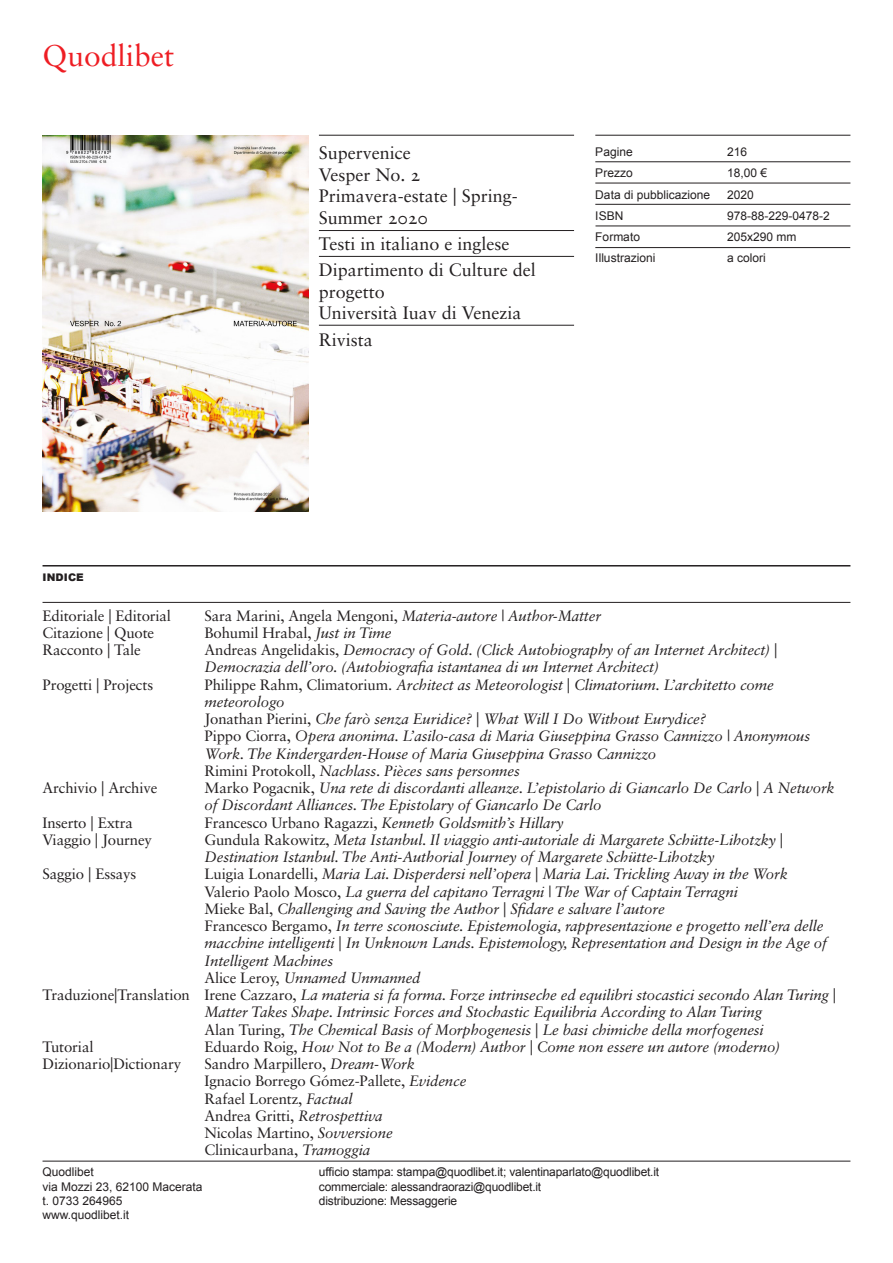
<style>
.page{position:relative;width:893px;height:1263px;background:#fff}
.page>*{position:absolute;margin:0;border:0;box-sizing:border-box;transform-origin:0 0}
.t1{font:30px "Sabon Roman Os F";color:#ee1d23}
.t2{font:18px/21.3px "Sabon Roman Os F";color:#231f20}
.t3{font:15px/17.2px "Sabon Italic Os F";letter-spacing:-.01em;color:#231f20}
.t4{font:15px "Sabon Roman Os F";letter-spacing:-.01em;color:#231f20}
.t5{font:12px "Arial";color:#231f20}
.t6{font:900 10.5px "Arial";letter-spacing:.01em;color:#231f20}
.s1{font-family:"Sabon Roman Os F"}
.s2{font-family:"Sabon Italic Os F"}
</style>
<div class="page">
<hr style="left:43px;top:1161px;width:807px;height:1px;background:#231f20">
<hr style="left:319px;top:135px;width:255px;height:1px;background:#231f20">
<hr style="left:43px;top:565px;width:807px;height:1px;background:#231f20">
<hr style="left:43px;top:602px;width:807px;height:1px;background:#231f20">
<img style="left:43px;top:135px;width:266px;height:376px">
<hr style="left:595px;top:135px;width:255px;height:1px;background:#231f20">
<hr style="left:595px;top:162px;width:255px;height:1px;background:#231f20">
<hr style="left:595px;top:183px;width:255px;height:1px;background:#231f20">
<hr style="left:595px;top:204px;width:255px;height:1px;background:#231f20">
<hr style="left:595px;top:226px;width:255px;height:1px;background:#231f20">
<hr style="left:595px;top:247px;width:255px;height:1px;background:#231f20">
<hr style="left:319px;top:230px;width:255px;height:1px;background:#231f20">
<hr style="left:319px;top:256px;width:255px;height:1px;background:#231f20">
<hr style="left:319px;top:325px;width:255px;height:1px;background:#231f20">
<p class="t1" style="left:43px;top:38px;width:133px">Quodlibet</p>
<p class="t2" style="left:319px;top:142px;width:93px">Supervenice</p>
<p class="t2" style="left:319px;top:163px;width:103px">Vesper No. 2</p>
<p class="t2" style="left:319px;top:185px;width:200px">Primavera-estate | Spring-<br>Summer 2020</p>
<p class="t2" style="left:319px;top:233px;width:192px">Testi in italiano e inglese</p>
<p class="t2" style="left:319px;top:259px;width:219px">Dipartimento di Culture del progetto</p>
<p class="t2" style="left:319px;top:302px;width:204px">Università Iuav di Venezia</p>
<p class="t2" style="left:319px;top:329px;width:55px">Rivista</p>
<p class="t5" style="left:595px;top:144px;width:39px">Pagine</p>
<p class="t5" style="left:595px;top:165px;width:39px">Prezzo</p>
<p class="t5" style="left:595px;top:186px;width:116px">Data di pubblicazione</p>
<p class="t5" style="left:595px;top:208px;width:30px">ISBN</p>
<p class="t5" style="left:595px;top:229px;width:46px">Formato</p>
<p class="t5" style="left:595px;top:250px;width:62px">Illustrazioni</p>
<p class="t5" style="left:727px;top:144px;width:22px">216</p>
<p class="t5" style="left:727px;top:165px;width:42px">18,00 €</p>
<p class="t5" style="left:727px;top:186px;width:28px">2020</p>
<p class="t5" style="left:727px;top:208px;width:104px">978-88-229-0478-2</p>
<p class="t5" style="left:727px;top:229px;width:71px">205x290 mm</p>
<p class="t5" style="left:727px;top:250px;width:40px">a colori</p>
<p class="t6" style="left:43px;top:570px;width:43px">INDICE</p>
<p class="t4" style="left:43px;top:606px;width:130px">Editoriale | Editorial</p>
<p class="t3" style="left:205px;top:607px;width:398px"><span class="s1">Sara Marini, Angela Mengoni,</span> Materia-autore | Author-Matter</p>
<p class="t4" style="left:43px;top:624px;width:113px">Citazione | Quote</p>
<p class="t4" style="left:205px;top:624px;width:188px">Bohumil Hrabal, <span class="s2">Just in Time</span></p>
<p class="t4" style="left:43px;top:641px;width:100px">Racconto | Tale</p>
<p class="t3" style="left:205px;top:641px;width:574px"><span class="s1">Andreas Angelidakis,</span> Democracy of Gold. (Click Autobiography of an Internet Architect) <span class="s1">|</span></p>
<p class="t3" style="left:205px;top:658px;width:456px">Democrazia dell’oro. (Autobiografia istantanea di un Internet Architect)</p>
<p class="t4" style="left:43px;top:675px;width:112px">Progetti | Projects</p>
<p class="t3" style="left:205px;top:676px;width:571px"><span class="s1">Philippe Rahm, Climatorium.</span> Architect as Meteorologist <span class="s1">|</span> Climatorium. L’architetto come</p>
<p class="t3" style="left:205px;top:693px;width:81px">meteorologo</p>
<p class="t3" style="left:205px;top:710px;width:503px"><span class="s1">Jonathan Pierini,</span> Che farò senza Euridice? <span class="s1">|</span> What Will I Do Without Eurydice?</p>
<p class="t3" style="left:205px;top:727px;width:607px"><span class="s1">Pippo Ciorra,</span> Opera anonima. L’asilo-casa di Maria Giuseppina Grasso Cannizzo | Anonymous</p>
<p class="t3" style="left:205px;top:745px;width:453px">Work. The Kindergarden-House of Maria Giuseppina Grasso Cannizzo</p>
<p class="t3" style="left:205px;top:762px;width:317px"><span class="s1">Rimini Protokoll,</span> Nachlass. Pièces sans personnes</p>
<p class="t4" style="left:43px;top:779px;width:116px">Archivio | Archive</p>
<p class="t3" style="left:205px;top:779px;width:632px"><span class="s1">Marko Pogacnik,</span> Una rete di discordanti alleanze. L’epistolario di Giancarlo De Carlo <span class="s1">|</span> A Network</p>
<p class="t3" style="left:205px;top:796px;width:398px">of Discordant Alliances. The Epistolary of Giancarlo De Carlo</p>
<p class="t4" style="left:43px;top:813px;width:92px">Inserto | Extra</p>
<p class="t3" style="left:205px;top:814px;width:361px"><span class="s1">Francesco Urbano Ragazzi,</span> Kenneth Goldsmith’s Hillary</p>
<p class="t4" style="left:43px;top:831px;width:111px">Viaggio | Journey</p>
<p class="t3" style="left:205px;top:831px;width:580px"><span class="s1">Gundula Rakowitz,</span> Meta Istanbul. Il viaggio anti-autoriale di Margarete Schütte-Lihotzky <span class="s1">|</span></p>
<p class="t3" style="left:205px;top:848px;width:511px">Destination Istanbul. The Anti-Authorial Journey of Margarete Schütte-Lihotzky</p>
<p class="t4" style="left:43px;top:865px;width:95px">Saggio | Essays</p>
<p class="t3" style="left:205px;top:865px;width:585px"><span class="s1">Luigia Lonardelli,</span> Maria Lai. Disperdersi nell’opera <span class="s1">|</span> Maria Lai. Trickling Away in the Work</p>
<p class="t3" style="left:205px;top:883px;width:535px"><span class="s1">Valerio Paolo Mosco,</span> La guerra del capitano Terragni | The War of Captain Terragni<br><span class="s1">Mieke Bal,</span> Challenging and Saving the Author <span class="s1">|</span> Sfidare e salvare l’autore</p>
<p class="t3" style="left:205px;top:917px;width:620px"><span class="s1">Francesco Bergamo,</span> In terre sconosciute. Epistemologia, rappresentazione e progetto nell’era delle</p>
<p class="t3" style="left:205px;top:934px;width:624px">macchine intelligenti <span class="s1">|</span> In Unknown Lands. Epistemology, Representation and Design in the Age of</p>
<p class="t3" style="left:205px;top:952px;width:130px">Intelligent Machines</p>
<p class="t3" style="left:205px;top:969px;width:218px"><span class="s1">Alice Leroy,</span> Unnamed Unmanned</p>
<p class="t3" style="left:43px;top:986px;width:795px"><span class="s1">Traduzione|Translation Irene Cazzaro,</span> La materia si fa forma. Forze intrinseche ed equilibri stocastici secondo Alan Turing <span class="s1">|</span></p>
<p class="t3" style="left:205px;top:1003px;width:559px">Matter Takes Shape. Intrinsic Forces and Stochastic Equilibria According to Alan Turing</p>
<p class="t3" style="left:205px;top:1021px;width:561px"><span class="s1">Alan Turing,</span> The Chemical Basis of Morphogenesis <span class="s1">|</span> Le basi chimiche della morfogenesi</p>
<p class="t4" style="left:43px;top:1038px;width:52px">Tutorial</p>
<p class="t3" style="left:205px;top:1038px;width:577px"><span class="s1">Eduardo Roig,</span> How Not to Be a (Modern) Author <span class="s1">|</span> Come non essere un autore (moderno)</p>
<p class="t4" style="left:43px;top:1055px;width:140px">Dizionario|Dictionary</p>
<p class="t4" style="left:205px;top:1055px;width:212px">Sandro Marpillero, <span class="s2">Dream-Work</span></p>
<p class="t4" style="left:205px;top:1072px;width:263px">Ignacio Borrego Gómez-Pallete, <span class="s2">Evidence</span></p>
<p class="t4" style="left:205px;top:1089px;width:150px">Rafael Lorentz, <span class="s2">Factual</span></p>
<p class="t4" style="left:205px;top:1107px;width:180px">Andrea Gritti, <span class="s2">Retrospettiva</span></p>
<p class="t4" style="left:205px;top:1124px;width:190px">Nicolas Martino, <span class="s2">Sovversione</span></p>
<p class="t4" style="left:205px;top:1141px;width:167px">Clinicaurbana, <span class="s2">Tramoggia</span></p>
<p class="t5" style="left:43px;top:1164px;width:53px">Quodlibet</p>
<p class="t5" style="left:43px;top:1178px;width:162px">via Mozzi 23, 62100 Macerata</p>
<p class="t5" style="left:43px;top:1193px;width:82px">t. 0733 264965</p>
<p class="t5" style="left:43px;top:1207px;width:88px">www.quodlibet.it</p>
<p class="t5" style="left:319px;top:1164px;width:342px">ufficio stampa: stampa@quodlibet.it; valentinaparlato@quodlibet.it</p>
<p class="t5" style="left:319px;top:1178px;width:224px">commerciale: alessandraorazi@quodlibet.it</p>
<p class="t5" style="left:319px;top:1193px;width:140px">distribuzione: Messaggerie</p>
</div>
